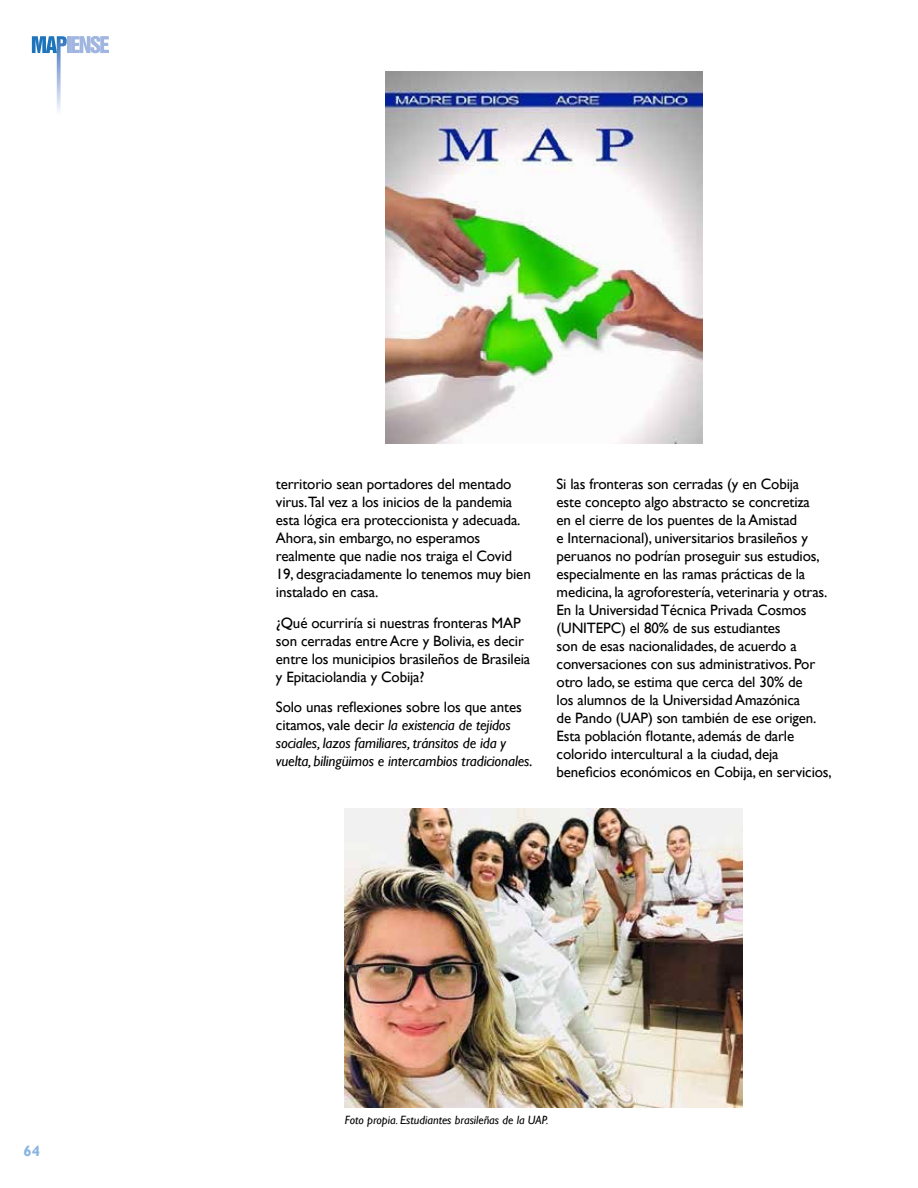
<style>
.page{position:relative;width:918px;height:1188px;background:#fff}
.page>*{position:absolute;margin:0;border:0;box-sizing:border-box;transform-origin:0 0}
.t1{font:15px/18px "Gill Sans";letter-spacing:-.01em;color:#000}
.t2{font:italic 15px/18px "Gill Sans";letter-spacing:-.01em;color:#000}
.t3{font:700 15px "Gill Sans";color:#8ab5e1}
.t4{font:italic 12px "Gill Sans";color:#000}
.s1{font-style:normal}
</style>
<div class="page">
<svg style="left:32px;top:36px;width:77px;height:75px"></svg>
<img style="left:386px;top:71px;width:316px;height:372px">
<img style="left:345px;top:808px;width:398px;height:299px">
<p class="t3" style="left:24px;top:1142px;width:18px">64</p>
<p class="t1" style="left:276px;top:475px;width:256px">territorio sean portadores del mentado virus.Tal vez a los inicios de la pandemia esta lógica era proteccionista y adecuada.<br>Ahora, sin embargo, no esperamos realmente que nadie nos traiga el Covid 19, desgraciadamente lo tenemos muy bien instalado en casa.</p>
<p class="t1" style="left:276px;top:614px;width:256px">¿Qué ocurriría si nuestras fronteras MAP son cerradas entre Acre y Bolivia, es decir entre los municipios brasileños de Brasileia y Epitaciolandia y Cobija?</p>
<p class="t2" style="left:276px;top:699px;width:258px"><span class="s1">Solo unas reflexiones sobre los que antes citamos, vale decir</span> la existencia de tejidos sociales, lazos familiares, tránsitos de ida y vuelta, bilingüimos e intercambios tradicionales<span class="s1">.</span></p>
<p class="t1" style="left:557px;top:475px;width:277px">Si las fronteras son cerradas (y en Cobija<br>este concepto algo abstracto se concretiza<br>en el cierre de los puentes de la Amistad<br>e Internacional), universitarios brasileños y peruanos no podrían proseguir sus estudios, especialmente en las ramas prácticas de la medicina, la agroforestería, veterinaria y otras.<br>En la Universidad Técnica Privada Cosmos (UNITEPC) el 80% de sus estudiantes<br>son de esas nacionalidades, de acuerdo a conversaciones con sus administrativos. Por otro lado, se estima que cerca del 30% de<br>los alumnos de la Universidad Amazónica<br>de Pando (UAP) son también de ese origen.<br>Esta población flotante, además de darle colorido intercultural a la ciudad, deja beneficios económicos en Cobija, en servicios,</p>
<p class="t4" style="left:345px;top:1113px;width:205px">Foto propia. Estudiantes brasileñas de la UAP.</p>
</div>
